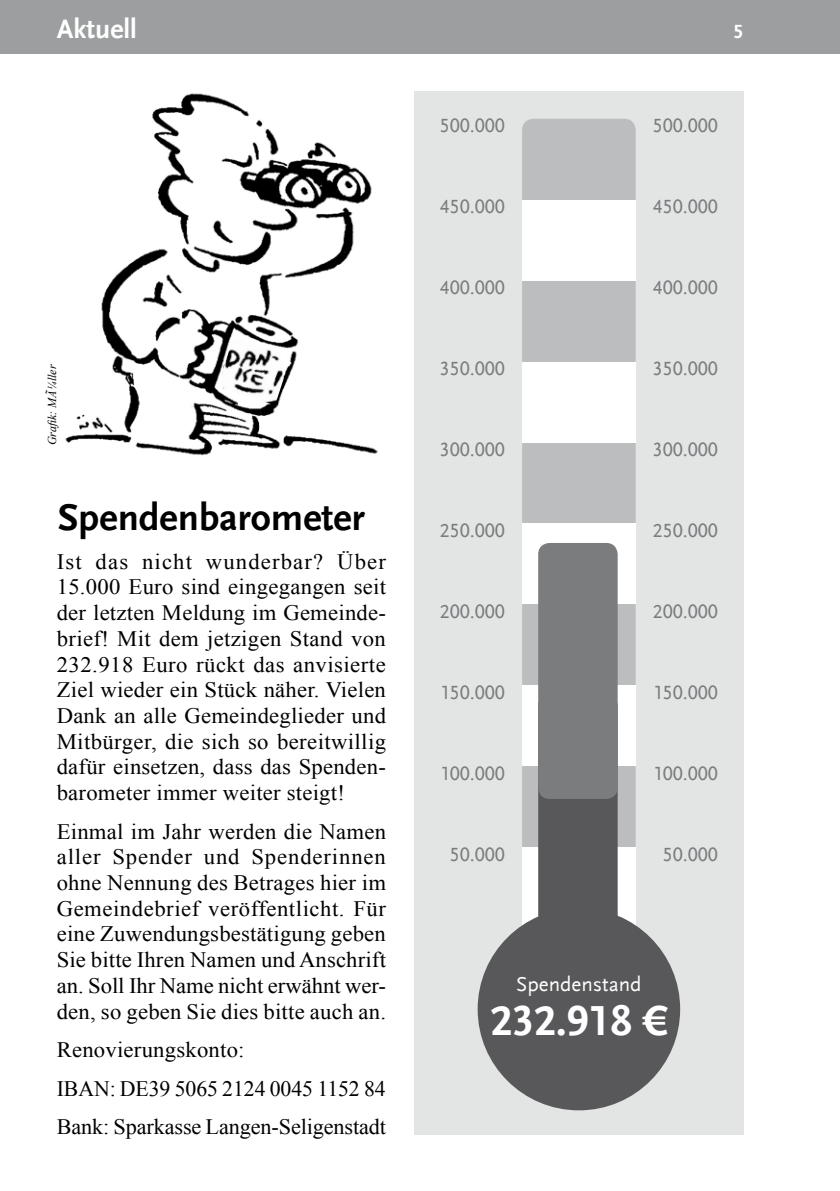
<style>
.page{position:relative;width:840px;height:1191px;background:#fff}
.page>*{position:absolute;margin:0;border:0;box-sizing:border-box;transform-origin:0 0}
.t1{font:700 44px "Scala Sans LF";letter-spacing:-.005em;color:#fff}
.t2{font:700 39px "Scala Sans LF";color:#000}
.t3{font:700 28px "Scala Sans LF";color:#fff}
.t4{font:22px/25.8px "Times New Roman";letter-spacing:.01em;color:#000;text-align:justify}
.t5{font:21px "Scala Sans LF";color:#fff}
.t6{font:20px "Scala Sans LF";color:#7b7c7e}
.t7{font:700 20px "Scala Sans LF";color:#fff}
.t8{font:italic 12px "Times New Roman";color:#000}
</style>
<div class="page">
<div style="left:0;top:0;width:839px;height:53px;background:#9c9e9f"></div>
<div style="left:414px;top:91px;width:329px;height:1043px;background:#e3e4e4"></div>
<div style="left:522px;top:119px;width:113px;height:844px;background:#bbbdbe;border-radius:11px"></div>
<div style="left:522px;top:200px;width:113px;height:81px;background:#fff"></div>
<div style="left:522px;top:361px;width:113px;height:81px;background:#fff"></div>
<div style="left:522px;top:523px;width:113px;height:81px;background:#fff"></div>
<div style="left:522px;top:685px;width:113px;height:81px;background:#fff"></div>
<div style="left:522px;top:847px;width:113px;height:81px;background:#fff"></div>
<div style="left:477px;top:908px;width:202px;height:202px;background:#58585a;border-radius:50%"></div>
<div style="left:538px;top:694px;width:79px;height:234px;background:#58585a;border-radius:11px"></div>
<div style="left:538px;top:543px;width:79px;height:256px;background:#7b7c7e;border-radius:11px"></div>
<img style="left:65px;top:93px;width:313px;height:363px">
<img style="left:222px;top:337px;width:62px;height:68px">
<p class="t3" style="left:57px;top:14px;width:82px">Aktuell</p>
<p class="t7" style="left:733px;top:21px;width:11px">5</p>
<p class="t8" style="left:44px;top:445px;width:82px;rotate:-90deg">Grafik: MÃ¼ller</p>
<h2 class="t2" style="left:58px;top:496px;width:308px">Spendenbarometer</h2>
<p class="t4" style="left:57px;top:548px;width:330px">Ist das nicht wunderbar? Über 15.000 Euro sind eingegangen seit der letzten Meldung im Gemeinde&shy;brief! Mit dem jetzigen Stand von 232.918 Euro rückt das anvisierte Ziel wieder ein Stück näher. Vielen Dank an alle Gemeindeglieder und Mitbürger, die sich so bereitwillig dafür einsetzen, dass das Spenden&shy;barometer immer weiter steigt!</p>
<p class="t4" style="left:57px;top:818px;width:330px">Einmal im Jahr werden die Namen aller Spender und Spenderinnen ohne Nennung des Betrages hier im Gemeindebrief veröffentlicht. Für eine Zuwendungsbestätigung geben Sie bitte Ihren Namen und Anschrift an. Soll Ihr Name nicht erwähnt wer&shy;den, so geben Sie dies bitte auch an.</p>
<p class="t4" style="left:57px;top:1030px;width:330px;line-height:38.6px;text-align:left">Renovierungskonto:<br>IBAN: DE39 5065 2124 0045 1152 84<br>Bank: Sparkasse Langen-Seligenstadt</p>
<p class="t6" style="left:439px;top:115px;width:67px">500.000</p>
<p class="t6" style="left:652px;top:115px;width:67px">500.000</p>
<p class="t6" style="left:439px;top:195px;width:67px">450.000</p>
<p class="t6" style="left:652px;top:196px;width:67px">450.000</p>
<p class="t6" style="left:439px;top:276px;width:67px">400.000</p>
<p class="t6" style="left:652px;top:276px;width:67px">400.000</p>
<p class="t6" style="left:439px;top:357px;width:67px">350.000</p>
<p class="t6" style="left:652px;top:357px;width:67px">350.000</p>
<p class="t6" style="left:439px;top:438px;width:67px">300.000</p>
<p class="t6" style="left:652px;top:438px;width:67px">300.000</p>
<p class="t6" style="left:439px;top:519px;width:67px">250.000</p>
<p class="t6" style="left:652px;top:519px;width:67px">250.000</p>
<p class="t6" style="left:439px;top:600px;width:67px">200.000</p>
<p class="t6" style="left:652px;top:600px;width:67px">200.000</p>
<p class="t6" style="left:440px;top:681px;width:65px">150.000</p>
<p class="t6" style="left:653px;top:681px;width:65px">150.000</p>
<p class="t6" style="left:440px;top:762px;width:65px">100.000</p>
<p class="t6" style="left:653px;top:762px;width:65px">100.000</p>
<p class="t6" style="left:449px;top:843px;width:57px">50.000</p>
<p class="t6" style="left:662px;top:843px;width:57px">50.000</p>
<p class="t5" style="left:516px;top:972px;width:127px">Spendenstand</p>
<h1 class="t1" style="left:490px;top:997px;width:178px">232.918 €</h1>
</div>
